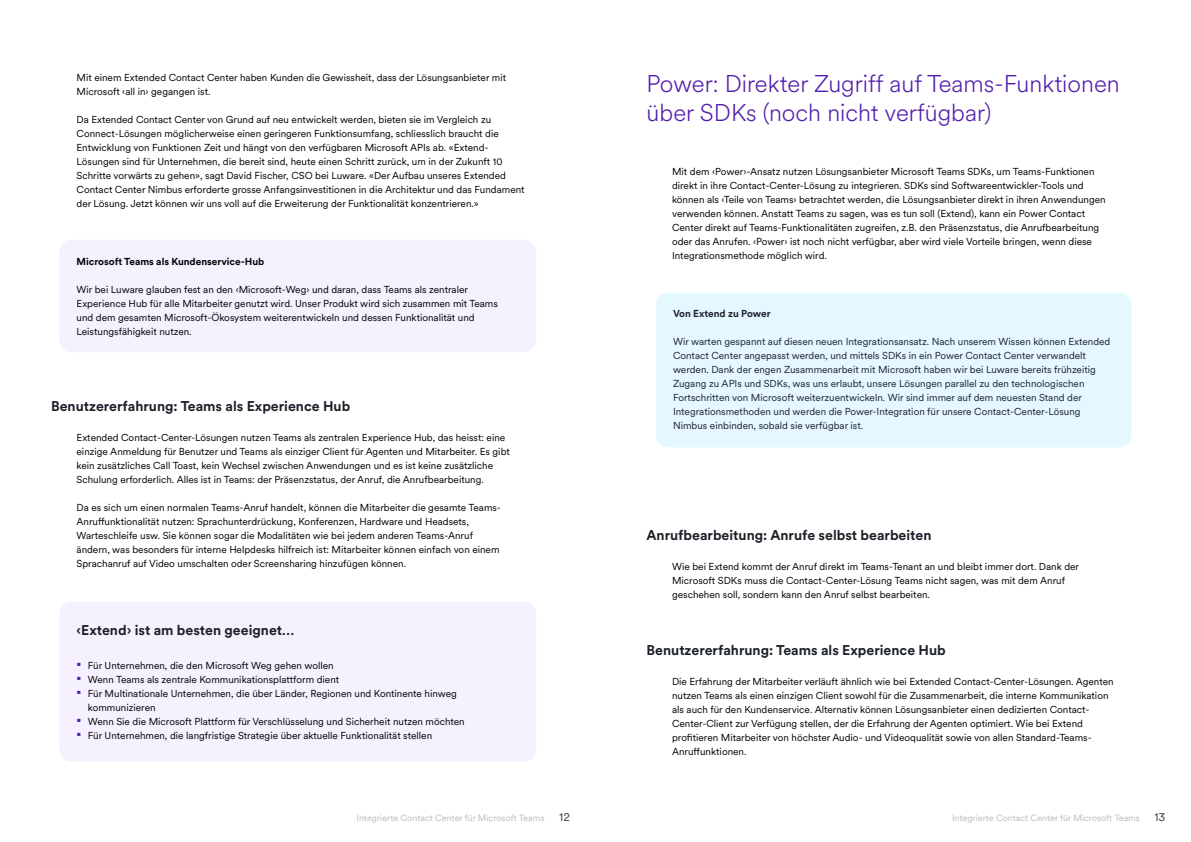
<style>
.page{position:relative;width:1191px;height:842px;background:#fff}
.page>*{position:absolute;margin:0;border:0;box-sizing:border-box;transform-origin:0 0}
.t1{font:300 24px/28.8px "Circular Spotify Text";color:#531fad}
.t2{font:700 14px "Circular XX";color:#1c2129}
.t3{font:10px/14px "Circular XX";color:#000}
.t4{font:10px/14px "Circular XX";color:#1c2129}
.t5{font:700 10px "Circular XX";color:#000}
.t6{font:700 10px "Circular XX";color:#1c2129}
.t7{font:9px "Circular XX";color:#babbbe}
.s1{font-family:"Segoe UI";font-size:14px;color:#531fad}
.s2{font-size:12px;color:#3d4248}
</style>
<div class="page">
<div style="left:60px;top:602px;width:476px;height:159px;background:#f6f1ff;border-radius:12px"></div>
<div style="left:60px;top:240px;width:476px;height:112px;background:#f6f1ff;border-radius:12px"></div>
<div style="left:656px;top:293px;width:475px;height:154px;background:#e5f8ff;border-radius:12px"></div>
<p class="t3" style="left:77px;top:70px;width:431px">Mit einem Extended Contact Center haben Kunden die Gewissheit, dass der Lösungsanbieter mit<br>Microsoft ‹all in› gegangen ist.</p>
<p class="t3" style="left:77px;top:112px;width:449px">Da Extended Contact Center von Grund auf neu entwickelt werden, bieten sie im Vergleich zu Connect-Lösungen möglicherweise einen geringeren Funktionsumfang, schliesslich braucht die Entwicklung von Funktionen Zeit und hängt von den verfügbaren Microsoft APIs ab. «Extend-Lösungen sind für Unternehmen, die bereit sind, heute einen Schritt zurück, um in der Zukunft 10<br>Schritte vorwärts zu gehen», sagt David Fischer, CSO bei Luware. «Der Aufbau unseres Extended Contact Center Nimbus erforderte grosse Anfangsinvestitionen in die Architektur und das Fundament der Lösung. Jetzt können wir uns voll auf die Erweiterung der Funktionalität konzentrieren.»</p>
<p class="t5" style="left:77px;top:255px;width:189px">Microsoft Teams als Kundenservice-Hub</p>
<p class="t3" style="left:77px;top:282px;width:423px">Wir bei Luware glauben fest an den ‹Microsoft-Weg› und daran, dass Teams als zentraler Experience Hub für alle Mitarbeiter genutzt wird. Unser Produkt wird sich zusammen mit Teams und dem gesamten Microsoft-Ökosystem weiterentwickeln und dessen Funktionalität und Leistungsfähigkeit nutzen.</p>
<h2 class="t2" style="left:51px;top:396px;width:301px">Benutzererfahrung: Teams als Experience Hub</h2>
<p class="t3" style="left:77px;top:430px;width:435px">Extended Contact-Center-Lösungen nutzen Teams als zentralen Experience Hub, das heisst: eine einzige Anmeldung für Benutzer und Teams als einziger Client für Agenten und Mitarbeiter. Es gibt kein zusätzliches Call Toast, kein Wechsel zwischen Anwendungen und es ist keine zusätzliche Schulung erforderlich. Alles ist in Teams: der Präsenzstatus, der Anruf, die Anrufbearbeitung.</p>
<p class="t3" style="left:77px;top:500px;width:426px">Da es sich um einen normalen Teams-Anruf handelt, können die Mitarbeiter die gesamte Teams-Anruffunktionalität nutzen: Sprachunterdrückung, Konferenzen, Hardware und Headsets, Warteschleife usw. Sie können sogar die Modalitäten wie bei jedem anderen Teams-Anruf ändern, was besonders für interne Helpdesks hilfreich ist: Mitarbeiter können einfach von einem Sprachanruf auf Video umschalten oder Screensharing hinzufügen können.</p>
<h2 class="t2" style="left:77px;top:620px;width:219px">‹Extend› ist am besten geeignet…</h2>
<p class="t3" style="left:77px;top:658px;width:259px"><span class="s1">▪</span> Für Unternehmen, die den Microsoft Weg gehen wollen</p>
<p class="t3" style="left:77px;top:672px;width:264px"><span class="s1">▪</span> Wenn Teams als zentrale Kommunikationsplattform dient</p>
<p class="t3" style="left:88px;top:686px;width:370px;text-indent:-11px"><span class="s1">▪</span> Für Multinationale Unternehmen, die über Länder, Regionen und Kontinente hinweg kommunizieren</p>
<p class="t3" style="left:77px;top:714px;width:390px"><span class="s1">▪</span> Wenn Sie die Microsoft Plattform für Verschlüsselung und Sicherheit nutzen möchten</p>
<p class="t3" style="left:77px;top:728px;width:357px"><span class="s1">▪</span> Für Unternehmen, die langfristige Strategie über aktuelle Funktionalität stellen</p>
<h1 class="t1" style="left:646px;top:69px;width:475px">Power: Direkter Zugriff auf Teams-Funktionen über SDKs (noch nicht verfügbar)</h1>
<p class="t3" style="left:672px;top:164px;width:435px">Mit dem ‹Power›-Ansatz nutzen Lösungsanbieter Microsoft Teams SDKs, um Teams-Funktionen direkt in ihre Contact-Center-Lösung zu integrieren. SDKs sind Softwareentwickler-Tools und können als ‹Teile von Teams› betrachtet werden, die Lösungsanbieter direkt in ihren Anwendungen verwenden können. Anstatt Teams zu sagen, was es tun soll (Extend), kann ein Power Contact Center direkt auf Teams-Funktionalitäten zugreifen, z.B. den Präsenzstatus, die Anrufbearbeitung oder das Anrufen. ‹Power› ist noch nicht verfügbar, aber wird viele Vorteile bringen, wenn diese Integrationsmethode möglich wird.</p>
<p class="t6" style="left:673px;top:307px;width:99px">Von Extend zu Power</p>
<p class="t4" style="left:673px;top:334px;width:439px">Wir warten gespannt auf diesen neuen Integrationsansatz. Nach unserem Wissen können Extended Contact Center angepasst werden, und mittels SDKs in ein Power Contact Center verwandelt werden. Dank der engen Zusammenarbeit mit Microsoft haben wir bei Luware bereits frühzeitig Zugang zu APIs und SDKs, was uns erlaubt, unsere Lösungen parallel zu den technologischen Fortschritten von Microsoft weiterzuentwickeln. Wir sind immer auf dem neuesten Stand der Integrationsmethoden und werden die Power-Integration für unsere Contact-Center-Lösung Nimbus einbinden, sobald sie verfügbar ist.</p>
<h2 class="t2" style="left:646px;top:525px;width:286px">Anrufbearbeitung: Anrufe selbst bearbeiten</h2>
<p class="t3" style="left:672px;top:559px;width:408px">Wie bei Extend kommt der Anruf direkt im Teams-Tenant an und bleibt immer dort. Dank der<br>Microsoft SDKs muss die Contact-Center-Lösung Teams nicht sagen, was mit dem Anruf geschehen soll, sondern kann den Anruf selbst bearbeiten.</p>
<h2 class="t2" style="left:646px;top:641px;width:301px">Benutzererfahrung: Teams als Experience Hub</h2>
<p class="t3" style="left:672px;top:674px;width:443px">Die Erfahrung der Mitarbeiter verläuft ähnlich wie bei Extended Contact-Center-Lösungen. Agenten nutzen Teams als einen einzigen Client sowohl für die Zusammenarbeit, die interne Kommunikation als auch für den Kundenservice. Alternativ können Lösungsanbieter einen dedizierten Contact-Center-Client zur Verfügung stellen, der die Erfahrung der Agenten optimiert. Wie bei Extend profitieren Mitarbeiter von höchster Audio- und Videoqualität sowie von allen Standard-Teams-Anruffunktionen.</p>
<p class="t7" style="left:356px;top:812px;width:215px">Integrierte Contact Center für Microsoft Teams <span class="s2">12</span></p>
<p class="t7" style="left:952px;top:812px;width:215px">Integrierte Contact Center für Microsoft Teams <span class="s2">13</span></p>
</div>
